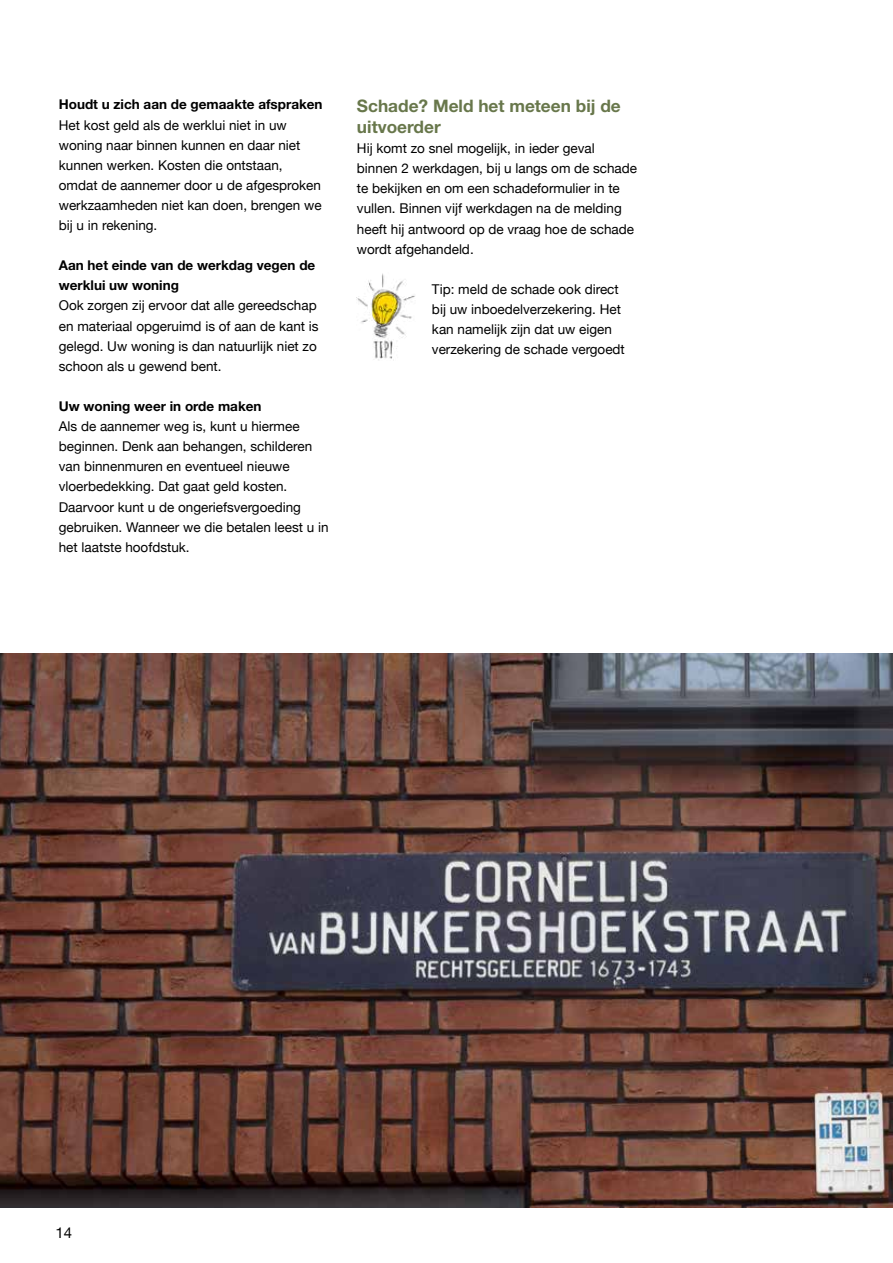
<style>
.page{position:relative;width:893px;height:1263px;background:#fff}
.page>*{position:absolute;margin:0;border:0;box-sizing:border-box;transform-origin:0 0}
.t1{font:700 17.25px/20.7px "Helvetica Neue";color:#68774b}
.t2{font:15px "Helvetica Neue";color:#000}
.t3{font:13.5px/20.1px "Helvetica Neue";color:#000}
.t4{font:700 13.5px/20.1px "Helvetica Neue";color:#000}
</style>
<div class="page">
<img style="left:357px;top:273px;width:58px;height:87px">
<img style="left:0;top:653px;width:893px;height:555px">
<p class="t4" style="left:59px;top:94px;width:265px">Houdt u zich aan de gemaakte afspraken</p>
<p class="t3" style="left:59px;top:115px;width:264px">Het kost geld als de werklui niet in uw woning naar binnen kunnen en daar niet kunnen werken. Kosten die ontstaan, omdat de aannemer door u de afgesproken werkzaamheden niet kan doen, brengen we bij u in rekening.</p>
<p class="t4" style="left:59px;top:255px;width:258px">Aan het einde van de werkdag vegen de werklui uw woning</p>
<p class="t3" style="left:59px;top:296px;width:261px">Ook zorgen zij ervoor dat alle gereedschap en materiaal opgeruimd is of aan de kant is gelegd. Uw woning is dan natuurlijk niet zo schoon als u gewend bent.</p>
<p class="t4" style="left:59px;top:396px;width:204px">Uw woning weer in orde maken</p>
<p class="t3" style="left:59px;top:417px;width:271px">Als de aannemer weg is, kunt u hiermee beginnen. Denk aan behangen, schilderen van binnenmuren en eventueel nieuwe vloerbedekking. Dat gaat geld kosten.<br>Daarvoor kunt u de ongeriefsvergoeding gebruiken. Wanneer we die betalen leest u in het laatste hoofdstuk.</p>
<p class="t1" style="left:357px;top:95px;width:265px">Schade? Meld het meteen bij de uitvoerder</p>
<p class="t3" style="left:357px;top:139px;width:282px">Hij komt zo snel mogelijk, in ieder geval binnen 2 werkdagen, bij u langs om de schade te bekijken en om een schadeformulier in te vullen. Binnen vijf werkdagen na de melding heeft hij antwoord op de vraag hoe de schade wordt afgehandeld.</p>
<p class="t3" style="left:432px;top:280px;width:194px">Tip: meld de schade ook direct bij uw inboedelverzekering. Het kan namelijk zijn dat uw eigen verzekering de schade vergoedt</p>
<p class="t2" style="left:56px;top:1222px;width:18px">14</p>
</div>
